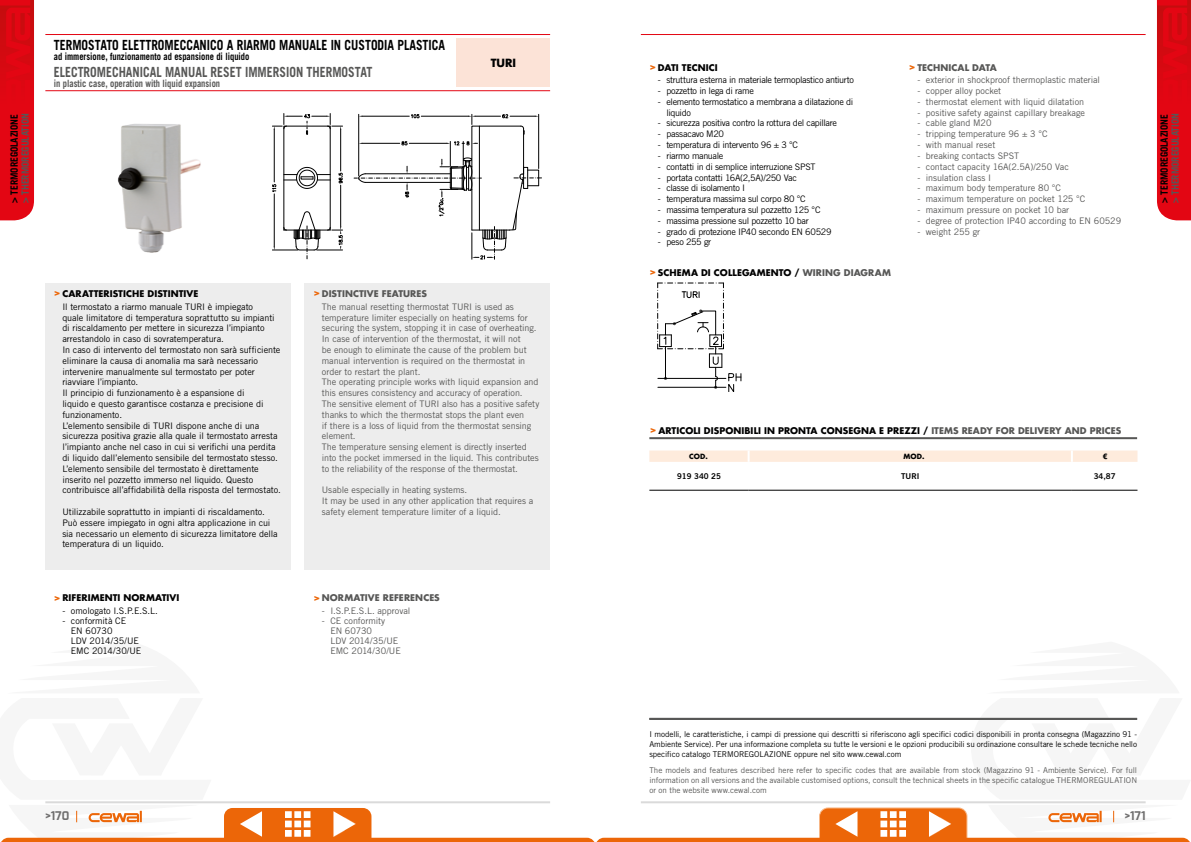
<style>
.page{position:relative;width:1191px;height:842px;background:#fff}
.page>*{position:absolute;margin:0;border:0;box-sizing:border-box;transform-origin:0 0}
.t1{font:700 14px "Trade Gothic LT Std";color:#000;scale:.85 1}
.t2{font:700 14px "Trade Gothic LT Std";color:#575756;scale:.85 1}
.t3{font:700 12px "Exo";color:#706f6f}
.t4{font:700 11px "Futura Std";color:#000}
.t5{font:700 10px "Trade Gothic LT Std";color:#000;scale:.85 1}
.t6{font:700 10px "Trade Gothic LT Std";color:#575756;scale:.85 1}
.t7{font:700 10px "Trade Gothic LT Std";color:#000;scale:.95 1}
.t8{font:700 10px "Trade Gothic LT Std";color:#575756;scale:.95 1}
.t9{font:9px/10.8px "Trade Gothic LT Std";letter-spacing:-.005em;color:#575756}
.t10{font:9px/10.8px "Trade Gothic LT Std";letter-spacing:-.01em;color:#000}
.t11{font:9px/10.8px "Trade Gothic LT Std";letter-spacing:-.035em;color:#000}
.t12{font:700 9px "Futura Std";letter-spacing:.01em;color:#000}
.t13{font:9px "Trade Gothic LT Std";letter-spacing:-.03em;color:#000}
.t14{font:9px "Trade Gothic LT Std";letter-spacing:-.04em;color:#000}
.t15{font:700 9px "Futura Std";letter-spacing:.01em;color:#575756}
.t16{font:8px/10px "Trade Gothic LT Std";letter-spacing:-.01em;color:#000;text-align:justify}
.t17{font:8px/10px "Trade Gothic LT Std";color:#575756;text-align:justify}
.t18{font:8px "Trade Gothic LT Std Bd 2";color:#000}
.t19{font:700 7px "Futura Std";letter-spacing:.015em;color:#000}
.s1{font-size:10px;color:#ec6608}
.s2{color:#575756}
</style>
<div class="page">
<hr style="left:45px;top:90px;width:505px;height:1px;background:#e30613">
<hr style="left:45px;top:34px;width:505px;height:1px;background:#e30613">
<svg style="left:0;top:0;width:34px;height:220px;background:#df0914"></svg>
<div style="left:45px;top:283px;width:246px;height:287px;background:#ededed"></div>
<div style="left:305px;top:283px;width:245px;height:287px;background:#ededed"></div>
<img style="left:117px;top:124px;width:84px;height:129px">
<svg style="left:272px;top:113px;width:71px;height:146px"></svg>
<svg style="left:354px;top:114px;width:187px;height:145px"></svg>
<hr style="left:365px;top:174px;width:85px;height:1px;background:#000">
<hr style="left:365px;top:182px;width:85px;height:1px;background:#000">
<div style="left:457px;top:38px;width:93px;height:48px;background:#fce3d7"></div>
<hr style="left:641px;top:34px;width:504px;height:1px;background:#e30613">
<svg style="left:1157px;top:0;width:34px;height:220px;background:#df0914"></svg>
<svg style="left:657px;top:283px;width:85px;height:109px"></svg>
<hr style="left:649px;top:437px;width:488px;height:2px;background:#575756">
<hr style="left:649px;top:490px;width:99px;height:1px;background:#000">
<hr style="left:748px;top:490px;width:323px;height:1px;background:#000">
<hr style="left:1071px;top:490px;width:66px;height:1px;background:#000">
<svg style="left:649px;top:450px;width:488px;height:12px;background:#feecde"></svg>
<svg style="left:1px;top:717px;width:1189px;height:125px"></svg>
<p class="t7" style="left:8px;top:203px;width:95px;rotate:-90deg">&gt; TERMOREGOLAZIONE</p>
<p class="t8" style="left:19px;top:203px;width:96px;rotate:-90deg">&gt; THERMOREGULATION</p>
<h1 class="t1" style="left:54px;top:36px;width:462px">TERMOSTATO ELETTROMECCANICO A RIARMO MANUALE IN CUSTODIA PLASTICA</h1>
<p class="t5" style="left:54px;top:50px;width:232px">ad immersione, funzionamento ad espansione di liquido</p>
<h1 class="t2" style="left:54px;top:63px;width:376px">ELECTROMECHANICAL MANUAL RESET IMMERSION THERMOSTAT</h1>
<p class="t6" style="left:54px;top:77px;width:197px">in plastic case, operation with liquid expansion</p>
<p class="t4" style="left:491px;top:55px;width:27px">TURI</p>
<p class="t12" style="left:54px;top:288px;width:146px"><span class="s1">&gt;</span> CARATTERISTICHE DISTINTIVE</p>
<p class="t15" style="left:313px;top:288px;width:115px"><span class="s1">&gt;</span> DISTINCTIVE FEATURES</p>
<p class="t10" style="left:62px;top:301px;width:220px">Il termostato a riarmo manuale TURI è impiegato<br>quale limitatore di temperatura soprattutto su impianti di riscaldamento per mettere in sicurezza l’impianto arrestandolo in caso di sovratemperatura.<br>In caso di intervento del termostato non sarà sufficiente eliminare la causa di anomalia ma sarà necessario intervenire manualmente sul termostato per poter riavviare l’impianto.<br>Il principio di funzionamento è a espansione di<br>liquido e questo garantisce costanza e precisione di funzionamento.<br>L’elemento sensibile di TURI dispone anche di una sicurezza positiva grazie alla quale il termostato arresta l’impianto anche nel caso in cui si verifichi una perdita di liquido dall’elemento sensibile del termostato stesso.<br>L’elemento sensibile del termostato è direttamente inserito nel pozzetto immerso nel liquido. Questo contribuisce all’affidabilità della risposta del termostato.</p>
<p class="t10" style="left:62px;top:506px;width:217px">Utilizzabile soprattutto in impianti di riscaldamento.<br>Può essere impiegato in ogni altra applicazione in cui sia necessario un elemento di sicurezza limitatore della temperatura di un liquido.</p>
<p class="t9" style="left:322px;top:301px;width:219px">The manual resetting thermostat TURI is used as temperature limiter especially on heating systems for securing the system, stopping it in case of overheating.<br>In case of intervention of the thermostat, it will not<br>be enough to eliminate the cause of the problem but manual intervention is required on the thermostat in order to restart the plant.<br>The operating principle works with liquid expansion and this ensures consistency and accuracy of operation.<br>The sensitive element of TURI also has a positive safety thanks to which the thermostat stops the plant even<br>if there is a loss of liquid from the thermostat sensing element.<br>The temperature sensing element is directly inserted into the pocket immersed in the liquid. This contributes to the reliability of the response of the thermostat.</p>
<p class="t9" style="left:322px;top:485px;width:213px">Usable especially in heating systems.<br>It may be used in any other application that requires a safety element temperature limiter of a liquid.</p>
<p class="t12" style="left:54px;top:592px;width:127px"><span class="s1">&gt;</span> RIFERIMENTI NORMATIVI</p>
<p class="t15" style="left:313px;top:592px;width:128px"><span class="s1">&gt;</span> NORMATIVE REFERENCES</p>
<p class="t10" style="left:62px;top:605px;width:97px">- omologato I.S.P.E.S.L.</p>
<p class="t10" style="left:71px;top:615px;width:72px;line-height:10px;text-indent:-9px">- conformità CE<br>EN 60730<br>LDV 2014/35/UE<br>EMC 2014/30/UE</p>
<p class="t9" style="left:322px;top:605px;width:90px">- I.S.P.E.S.L. approval</p>
<p class="t9" style="left:330px;top:615px;width:72px;line-height:10px;text-indent:-9px">- CE conformity<br>EN 60730<br>LDV 2014/35/UE<br>EMC 2014/30/UE</p>
<h2 class="t3" style="left:45px;top:808px;width:26px">&gt;170</h2>
<p class="t12" style="left:649px;top:62px;width:70px"><span class="s1">&gt;</span> DATI TECNICI</p>
<p class="t15" style="left:909px;top:62px;width:90px"><span class="s1">&gt;</span> TECHNICAL DATA</p>
<p class="t11" style="left:658px;top:75px;width:198px">- struttura esterna in materiale termoplastico antiurto</p>
<p class="t11" style="left:658px;top:85px;width:98px">- pozzetto in lega di rame</p>
<p class="t11" style="left:666px;top:96px;width:188px;text-indent:-9px">- elemento termostatico a membrana a dilatazione di liquido</p>
<p class="t11" style="left:658px;top:118px;width:181px">- sicurezza positiva contro la rottura del capillare</p>
<p class="t10" style="left:658px;top:129px;width:68px">- passacavo M20</p>
<p class="t11" style="left:658px;top:139px;width:142px">- temperatura di intervento 96 ± 3 °C</p>
<p class="t11" style="left:658px;top:150px;width:67px">- riarmo manuale</p>
<p class="t14" style="left:658px;top:161px;width:159px">- contatti in di semplice interruzione SPST</p>
<p class="t13" style="left:658px;top:172px;width:141px">- portata contatti 16A(2,5A)/250 Vac</p>
<p class="t14" style="left:658px;top:183px;width:89px">- classe di isolamento I</p>
<p class="t13" style="left:658px;top:193px;width:149px">- temperatura massima sul corpo 80 °C</p>
<p class="t11" style="left:658px;top:204px;width:164px">- massima temperatura sul pozzetto 125 °C</p>
<p class="t11" style="left:658px;top:215px;width:152px">- massima pressione sul pozzetto 10 bar</p>
<p class="t13" style="left:658px;top:226px;width:175px">- grado di protezione IP40 secondo EN 60529</p>
<p class="t10" style="left:658px;top:237px;width:55px">- peso 255 gr</p>
<p class="t12" style="left:649px;top:267px;width:243px"><span class="s1">&gt;</span> SCHEMA DI COLLEGAMENTO / <span class="s2">WIRING DIAGRAM</span></p>
<p class="t9" style="left:917px;top:75px;width:184px">- exterior in shockproof thermoplastic material</p>
<p class="t9" style="left:917px;top:85px;width:85px">- copper alloy pocket</p>
<p class="t9" style="left:917px;top:96px;width:168px">- thermostat element with liquid dilatation</p>
<p class="t9" style="left:917px;top:107px;width:169px">- positive safety against capillary breakage</p>
<p class="t9" style="left:917px;top:118px;width:76px">- cable gland M20</p>
<p class="t9" style="left:917px;top:129px;width:132px">- tripping temperature 96 ± 3 °C</p>
<p class="t9" style="left:917px;top:139px;width:79px">- with manual reset</p>
<p class="t9" style="left:917px;top:150px;width:103px">- breaking contacts SPST</p>
<p class="t9" style="left:917px;top:161px;width:153px">- contact capacity 16A(2.5A)/250 Vac</p>
<p class="t9" style="left:917px;top:172px;width:75px">- insulation class I</p>
<p class="t9" style="left:917px;top:183px;width:145px">- maximum body temperature 80 °C</p>
<p class="t9" style="left:917px;top:193px;width:170px">- maximum temperature on pocket 125 °C</p>
<p class="t9" style="left:917px;top:204px;width:153px">- maximum pressure on pocket 10 bar</p>
<p class="t9" style="left:917px;top:215px;width:205px">- degree of protection IP40 according to EN 60529</p>
<p class="t9" style="left:917px;top:226px;width:64px">- weight 255 gr</p>
<p class="t7" style="left:1158px;top:203px;width:95px;rotate:-90deg">&gt; TERMOREGOLAZIONE</p>
<p class="t8" style="left:1169px;top:203px;width:96px;rotate:-90deg">&gt; THERMOREGULATION</p>
<p class="t12" style="left:650px;top:425px;width:473px"><span class="s1">&gt;</span> ARTICOLI DISPONIBILI IN PRONTA CONSEGNA E PREZZI / <span class="s2">ITEMS READY FOR DELIVERY AND PRICES</span></p>
<p class="t19" style="left:689px;top:452px;width:20px">COD.</p>
<p class="t19" style="left:903px;top:452px;width:22px">MOD.</p>
<p class="t19" style="left:1102px;top:452px;width:6px">€</p>
<p class="t18" style="left:677px;top:471px;width:45px">919 340 25</p>
<p class="t18" style="left:901px;top:471px;width:20px">TURI</p>
<p class="t18" style="left:1093px;top:471px;width:23px">34,87</p>
<p class="t16" style="left:649px;top:728px;width:489px">I modelli, le caratteristiche, i campi di pressione qui descritti si riferiscono agli specifici codici disponibili in pronta consegna (Magazzino 91 - Ambiente Service). Per una informazione completa su tutte le versioni e le opzioni producibili su ordinazione consultare le schede tecniche nello specifico catalogo TERMOREGOLAZIONE oppure nel sito www.cewal.com</p>
<p class="t17" style="left:649px;top:765px;width:489px">The models and features described here refer to specific codes that are available from stock (Magazzino 91 - Ambiente Service). For full information on all versions and the available customised options, consult the technical sheets in the specific catalogue THERMOREGULATION or on the website www.cewal.com</p>
<h2 class="t3" style="left:1124px;top:808px;width:22px">&gt;171</h2>
</div>
